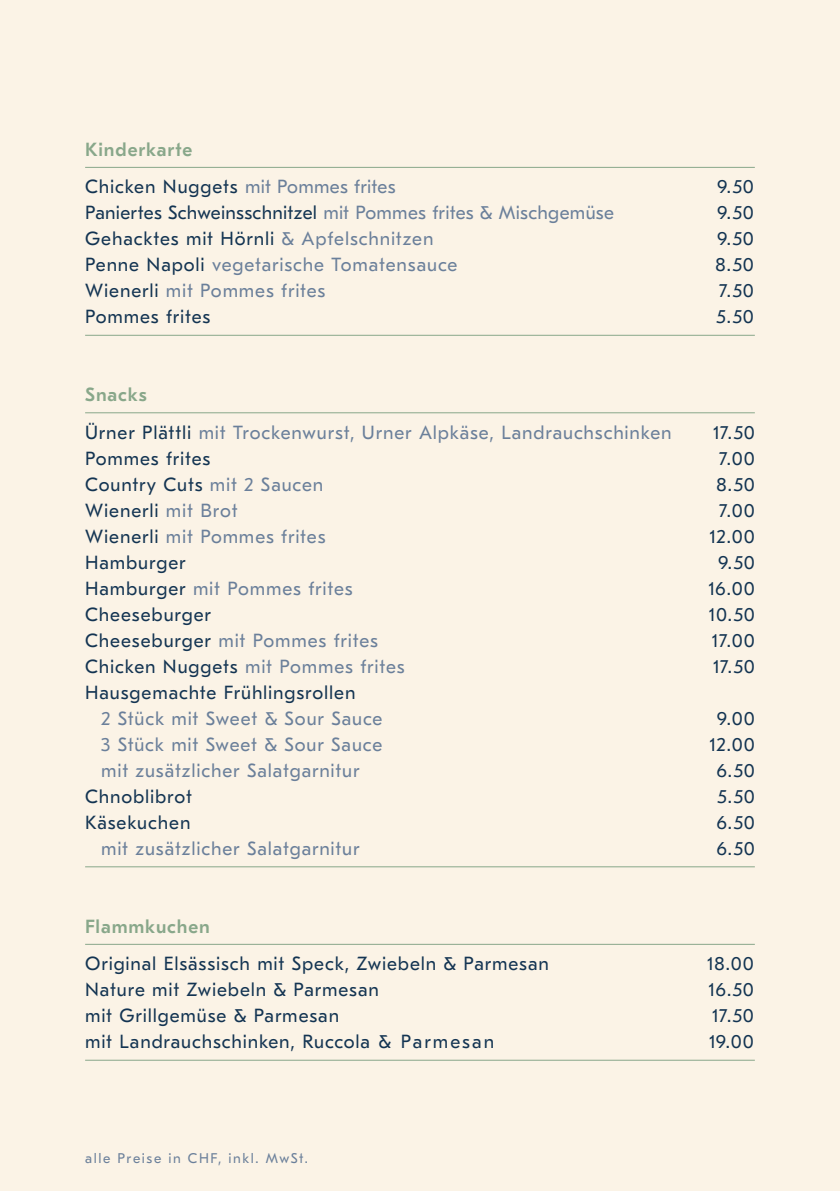
<style>
.page{position:relative;width:840px;height:1191px;background:#fff}
.page>*{position:absolute;margin:0;border:0;box-sizing:border-box;transform-origin:0 0}
.t1{font:19px "GT Eesti Text";letter-spacing:.045em;color:#133452}
.t2{font:19px/37.4px "GT Eesti Text";letter-spacing:.04em;color:#6a7f9a}
.t3{font:19px "GT Eesti Text";letter-spacing:.01em;color:#6a7f9a}
.t4{font:19px/37.4px "GT Eesti Text";letter-spacing:.02em;color:#6a7f9a}
.t5{font:500 19px "GT Eesti Text";letter-spacing:.045em;color:#88a78a}
.t6{font:14px "GT Eesti Text";letter-spacing:.11em;color:#6a7f9a}
.s1{font-weight:500;color:#88a78a}
.s2{color:#133452}
.s3{color:#6a7f9a}
</style>
<div class="page">
<div style="left:0;top:0;width:839px;height:1191px;background:#fbf3e6"></div>
<hr style="left:85px;top:167px;width:669px;height:1px;background:#88a78a">
<hr style="left:85px;top:335px;width:669px;height:1px;background:#88a78a">
<hr style="left:85px;top:412px;width:669px;height:1px;background:#88a78a">
<hr style="left:85px;top:866px;width:669px;height:1px;background:#88a78a">
<hr style="left:85px;top:943px;width:669px;height:1px;background:#88a78a">
<hr style="left:85px;top:1059px;width:669px;height:1px;background:#88a78a">
<p class="t4" style="left:85px;top:131px;width:312px"><span class="s1">Kinderkarte<br></span><span class="s2">Chicken Nuggets</span> mit Pommes frites</p>
<p class="t1" style="left:717px;top:176px;width:38px">9.50</p>
<p class="t3" style="left:85px;top:202px;width:530px"><span class="s2">Paniertes Schweinsschnitzel</span> mit Pommes frites &amp; Mischgemüse</p>
<p class="t1" style="left:717px;top:202px;width:38px">9.50</p>
<p class="t1" style="left:85px;top:228px;width:350px">Gehacktes mit Hörnli <span class="s3">&amp; Apfelschnitzen</span></p>
<p class="t1" style="left:717px;top:228px;width:38px">9.50</p>
<p class="t2" style="left:85px;top:246px;width:373px"><span class="s2">Penne Napoli</span> vegetarische Tomatensauce</p>
<p class="t1" style="left:715px;top:254px;width:40px">8.50</p>
<p class="t2" style="left:85px;top:272px;width:242px"><span class="s2">Wienerli</span> mit Pommes frites</p>
<p class="t1" style="left:718px;top:280px;width:36px">7.50</p>
<p class="t1" style="left:85px;top:306px;width:127px">Pommes frites</p>
<p class="t1" style="left:716px;top:306px;width:39px">5.50</p>
<p class="t2" style="left:85px;top:376px;width:587px"><span class="s1">Snacks<br></span><span class="s2">Ürner Plättli</span> mit Trockenwurst, Urner Alpkäse, Landrauchschinken</p>
<p class="t1" style="left:712px;top:422px;width:43px">17.50</p>
<p class="t1" style="left:85px;top:448px;width:127px">Pommes frites</p>
<p class="t1" style="left:718px;top:448px;width:37px">7.00</p>
<p class="t1" style="left:85px;top:473px;width:239px">Country Cuts <span class="s3">mit 2 Saucen</span></p>
<p class="t1" style="left:716px;top:473px;width:40px">8.50</p>
<p class="t1" style="left:85px;top:499px;width:154px">Wienerli <span class="s3">mit Brot</span></p>
<p class="t1" style="left:718px;top:499px;width:37px">7.00</p>
<p class="t2" style="left:85px;top:518px;width:242px"><span class="s2">Wienerli</span> mit Pommes frites</p>
<p class="t1" style="left:709px;top:525px;width:47px">12.00</p>
<p class="t1" style="left:85px;top:551px;width:102px">Hamburger</p>
<p class="t1" style="left:718px;top:551px;width:38px">9.50</p>
<p class="t2" style="left:85px;top:570px;width:269px"><span class="s2">Hamburger</span> mit Pommes frites</p>
<p class="t1" style="left:708px;top:577px;width:48px">16.00</p>
<p class="t1" style="left:85px;top:603px;width:127px">Cheeseburger</p>
<p class="t1" style="left:708px;top:603px;width:47px">10.50</p>
<p class="t2" style="left:85px;top:622px;width:294px"><span class="s2">Cheeseburger</span> mit Pommes frites</p>
<p class="t1" style="left:711px;top:629px;width:44px">17.00</p>
<p class="t2" style="left:85px;top:648px;width:321px"><span class="s2">Chicken Nuggets</span> mit Pommes frites</p>
<p class="t1" style="left:712px;top:655px;width:43px">17.50</p>
<p class="t1" style="left:85px;top:681px;width:271px">Hausgemachte Frühlingsrollen</p>
<p class="t2" style="left:101px;top:700px;width:282px">2 Stück mit Sweet &amp; Sour Sauce</p>
<p class="t1" style="left:716px;top:707px;width:39px">9.00</p>
<p class="t2" style="left:101px;top:726px;width:282px">3 Stück mit Sweet &amp; Sour Sauce</p>
<p class="t1" style="left:709px;top:733px;width:47px">12.00</p>
<p class="t2" style="left:101px;top:752px;width:260px">mit zusätzlicher Salatgarnitur</p>
<p class="t1" style="left:716px;top:759px;width:40px">6.50</p>
<p class="t1" style="left:85px;top:785px;width:108px">Chnoblibrot</p>
<p class="t1" style="left:717px;top:785px;width:39px">5.50</p>
<p class="t1" style="left:85px;top:811px;width:107px">Käsekuchen</p>
<p class="t1" style="left:716px;top:811px;width:40px">6.50</p>
<p class="t2" style="left:101px;top:830px;width:260px">mit zusätzlicher Salatgarnitur</p>
<p class="t1" style="left:716px;top:837px;width:40px">6.50</p>
<p class="t5" style="left:85px;top:915px;width:126px">Flammkuchen</p>
<p class="t1" style="left:85px;top:953px;width:465px">Original Elsässisch mit Speck, Zwiebeln &amp; Parmesan</p>
<p class="t1" style="left:706px;top:953px;width:48px">18.00</p>
<p class="t1" style="left:85px;top:979px;width:295px">Nature mit Zwiebeln &amp; Parmesan</p>
<p class="t1" style="left:708px;top:979px;width:47px">16.50</p>
<p class="t1" style="left:85px;top:1005px;width:255px">mit Grillgemüse &amp; Parmesan</p>
<p class="t1" style="left:711px;top:1005px;width:43px">17.50</p>
<p class="t1" style="left:85px;top:1031px;width:410px">mit Landrauchschinken, Ruccola &amp; Parmesan</p>
<p class="t1" style="left:708px;top:1031px;width:46px">19.00</p>
<p class="t6" style="left:85px;top:1150px;width:224px">alle Preise in CHF, inkl. MwSt.</p>
</div>
